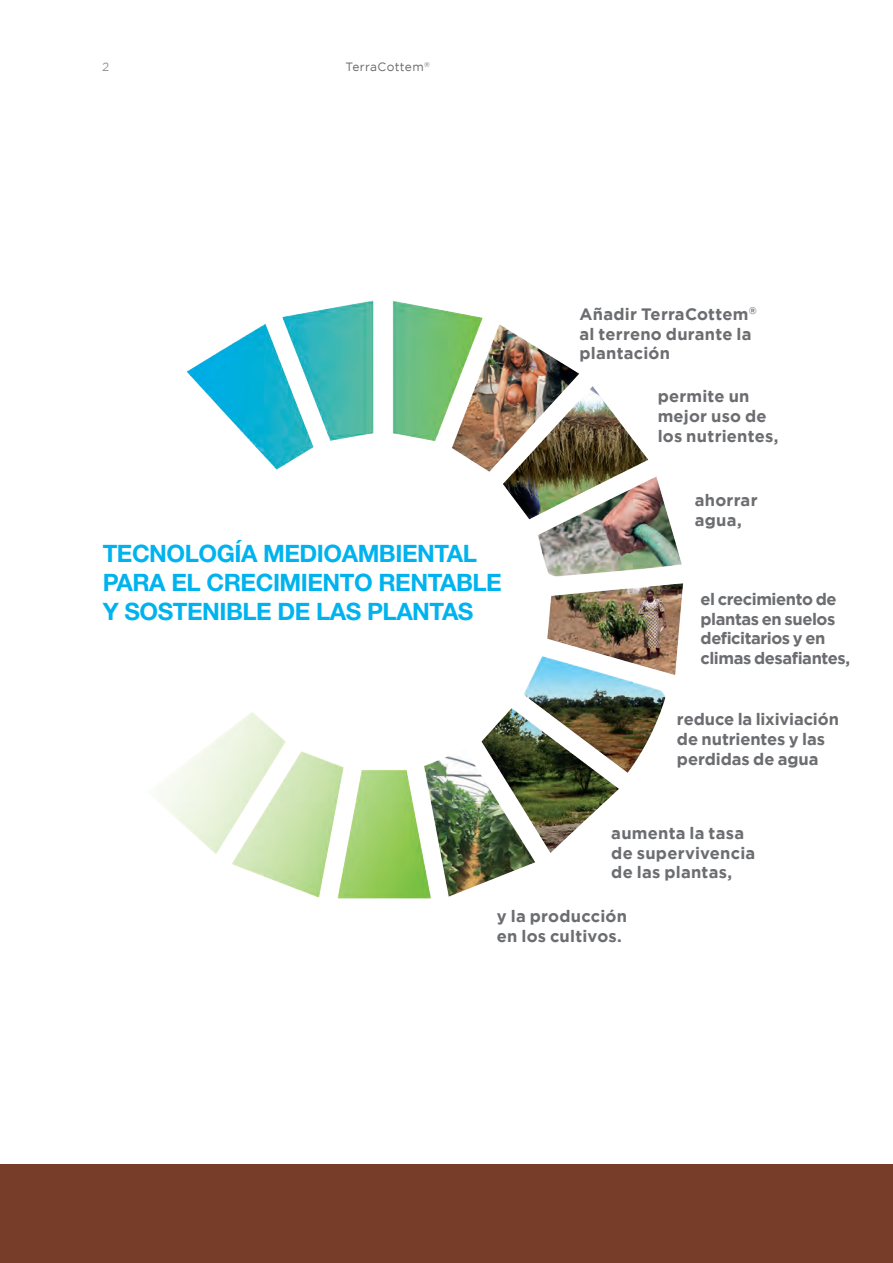
<style>
.page{position:relative;width:893px;height:1263px;background:#fff}
.page>*{position:absolute;margin:0;border:0;box-sizing:border-box;transform-origin:0 0}
.TITULAR_CIRCULO{font:700 24px "Helvetica Neue LT Pro";letter-spacing:-.02em;color:#00b3ee}
.CUERPO_DE_TEXTO_CIRC{font:700 16.5px "Gotham";letter-spacing:.01em;color:#6c6d70}
.CUERPO_DE_TEXTO_CIRC-2{font:700 16.5px "Gotham";letter-spacing:-.025em;color:#6c6d70}
.CUERPO_DE_TEXTO_CIRC-3{font:700 16.5px "Gotham";letter-spacing:-.01em;color:#6c6d70}
.CUERPO_DE_TEXTO_CIRC-4{font:700 16.5px "Gotham";letter-spacing:-.03em;color:#6c6d70}
.t1{font:12px "Gotham";letter-spacing:.025em;color:#6b6b6e}
.t2{font:12px "Gotham";color:#919396}
</style>
<div class="page">
<img style="left:154px;top:300px;width:530px;height:599px">
<div style="left:0;top:1164px;width:893px;height:99px;background:#773d29"></div>
<p class="t2" style="left:102px;top:60px;width:9px">2</p>
<p class="t1" style="left:345px;top:60px;width:86px">TerraCottem<sup>®</sup></p>
<p class="TITULAR_CIRCULO" style="left:103px;top:538px;width:376px">TECNOLOGÍA MEDIOAMBIENTAL</p>
<p class="TITULAR_CIRCULO" style="left:103px;top:567px;width:400px">PARA EL CRECIMIENTO RENTABLE</p>
<p class="TITULAR_CIRCULO" style="left:103px;top:596px;width:372px">Y SOSTENIBLE DE LAS PLANTAS</p>
<p class="CUERPO_DE_TEXTO_CIRC" style="left:580px;top:304px;width:179px">Añadir TerraCottem<sup>®</sup></p>
<p class="CUERPO_DE_TEXTO_CIRC" style="left:580px;top:324px;width:174px">al terreno durante la</p>
<p class="CUERPO_DE_TEXTO_CIRC" style="left:580px;top:344px;width:92px">plantación</p>
<p class="CUERPO_DE_TEXTO_CIRC" style="left:658px;top:387px;width:93px">permite un</p>
<p class="CUERPO_DE_TEXTO_CIRC" style="left:658px;top:406px;width:111px">mejor uso de</p>
<p class="CUERPO_DE_TEXTO_CIRC" style="left:658px;top:426px;width:122px">los nutrientes,</p>
<p class="CUERPO_DE_TEXTO_CIRC" style="left:695px;top:490px;width:64px">ahorrar</p>
<p class="CUERPO_DE_TEXTO_CIRC" style="left:695px;top:510px;width:49px">agua,</p>
<p class="CUERPO_DE_TEXTO_CIRC-2" style="left:701px;top:589px;width:137px">el crecimiento de</p>
<p class="CUERPO_DE_TEXTO_CIRC-2" style="left:701px;top:609px;width:136px">plantas en suelos</p>
<p class="CUERPO_DE_TEXTO_CIRC-4" style="left:701px;top:629px;width:126px">deficitarios y en</p>
<p class="CUERPO_DE_TEXTO_CIRC-2" style="left:701px;top:649px;width:151px">climas desafiantes,</p>
<p class="CUERPO_DE_TEXTO_CIRC-3" style="left:677px;top:710px;width:163px">reduce la lixiviación</p>
<p class="CUERPO_DE_TEXTO_CIRC" style="left:677px;top:730px;width:150px">de nutrientes y las</p>
<p class="CUERPO_DE_TEXTO_CIRC" style="left:677px;top:750px;width:143px">perdidas de agua</p>
<p class="CUERPO_DE_TEXTO_CIRC" style="left:611px;top:823px;width:134px">aumenta la tasa</p>
<p class="CUERPO_DE_TEXTO_CIRC" style="left:611px;top:843px;width:146px">de supervivencia</p>
<p class="CUERPO_DE_TEXTO_CIRC" style="left:611px;top:863px;width:122px">de las plantas,</p>
<p class="CUERPO_DE_TEXTO_CIRC" style="left:497px;top:907px;width:132px">y la producción</p>
<p class="CUERPO_DE_TEXTO_CIRC" style="left:497px;top:927px;width:127px">en los cultivos.</p>
</div>
